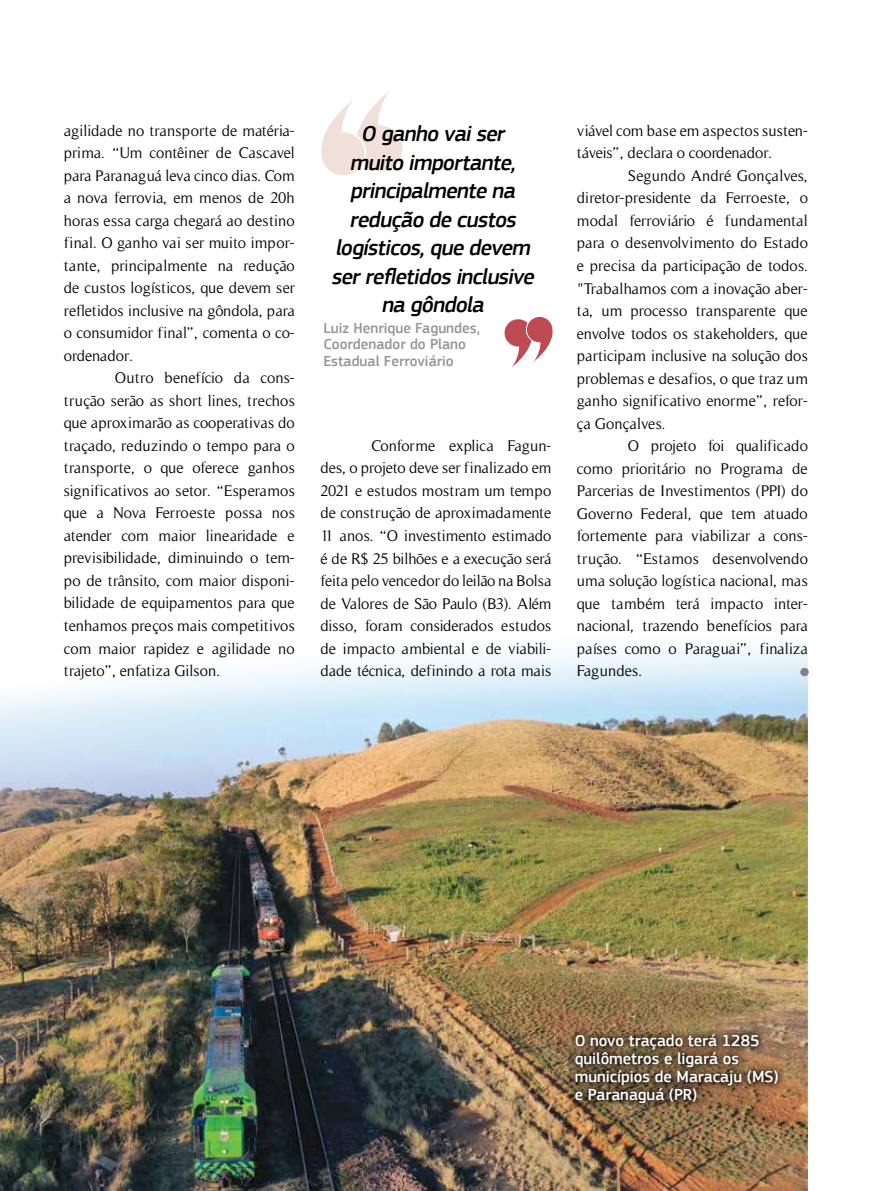
<style>
.page{position:relative;width:893px;height:1191px;background:#fff}
.page>*{position:absolute;margin:0;border:0;box-sizing:border-box;transform-origin:0 0}
.t1{font:italic 500 22.5px/28.5px "PF Square Sans Pro";color:#000;text-align:center}
.t2{font:500 16.5px/18px "PF Square Sans Pro";color:#fff}
.t3{font:15.75px/22.5px "Timeless";color:#000;text-align:justify}
.t4{font:500 15px/16.5px "PF Square Sans Pro";color:#939598}
</style>
<div class="page">
<img style="left:0;top:648px;width:808px;height:543px">
<div style="left:800px;top:668px;width:9px;height:8px;background:#808285;border-radius:50%"></div>
<div style="left:566px;top:1025px;width:221px;height:86px;background:#000;opacity:.8"></div>
<svg style="left:321px;top:91px;width:82px;height:84px"></svg>
<svg style="left:504px;top:317px;width:49px;height:50px"></svg>
<p class="t3" style="left:64px;top:119px;width:233px">agilidade no transporte de matéria&shy;prima. “Um contêiner de Cascavel para Paranaguá leva cinco dias. Com a nova ferrovia, em menos de 20h horas essa carga chegará ao destino final. O ganho vai ser muito impor&shy;tante, principalmente na redução de custos logísticos, que devem ser refletidos inclusive na gôndola, para o consumidor final”, comenta o co&shy;ordenador.</p>
<p class="t3" style="left:64px;top:367px;width:233px;text-indent:51px">Outro benefício da cons&shy;trução serão as short lines, trechos que aproximarão as cooperativas do traçado, reduzindo o tempo para o transporte, o que oferece ganhos significativos ao setor. “Esperamos que a Nova Ferroeste possa nos atender com maior linearidade e previsibilidade, diminuindo o tem&shy;po de trânsito, com maior disponi&shy;bilidade de equipamentos para que tenhamos preços mais competitivos com maior rapidez e agilidade no trajeto”, enfatiza Gilson.</p>
<h1 class="t1" style="left:331px;top:120px;width:209px">O ganho vaiser muito importante, principalmente na redução de custos logísticos,que devem serrefletidosinclusive na gôndola</h1>
<p class="t4" style="left:323px;top:320px;width:158px">Luiz Henrique Fagundes,<br>Coordenador do Plano<br>Estadual Ferroviário</p>
<p class="t3" style="left:320px;top:434px;width:233px;text-indent:51px">Conforme explica Fagun&shy;des, o projeto deve ser finalizado em 2021 e estudos mostram um tempo de construção de aproximadamente 11 anos. “O investimento estimado é de R$ 25 bilhões e a execução será feita pelo vencedor do leilão na Bolsa de Valores de São Paulo (B3). Além disso, foram considerados estudos de impacto ambiental e de viabili&shy;dade técnica, definindo a rota mais</p>
<p class="t3" style="left:577px;top:119px;width:233px">viável com base em aspectos susten&shy;táveis”, declara o coordenador.</p>
<p class="t3" style="left:577px;top:164px;width:233px;text-indent:51px">Segundo André Gonçalves, diretor-presidente da Ferroeste, o modal ferroviário é fundamental para o desenvolvimento do Estado e precisa da participação de todos. "Trabalhamos com a inovação aber&shy;ta, um processo transparente que envolve todos os stakeholders, que participam inclusive na solução dos problemas e desafios, o que traz um ganho significativo enorme”, refor&shy;ça Gonçalves.</p>
<p class="t3" style="left:577px;top:434px;width:233px;text-indent:51px">O projeto foi qualificado como prioritário no Programa de Parcerias de Investimentos (PPI) do Governo Federal, que tem atuado fortemente para viabilizar a cons&shy;trução. “Estamos desenvolvendo uma solução logística nacional, mas que também terá impacto inter&shy;nacional, trazendo benefícios para países como o Paraguai”, finaliza Fagundes.</p>
<p class="t2" style="left:575px;top:1032px;width:206px">O novo traçado terá 1285 quilômetros e ligará os municípios de Maracaju (MS) e Paranaguá (PR)</p>
</div>
